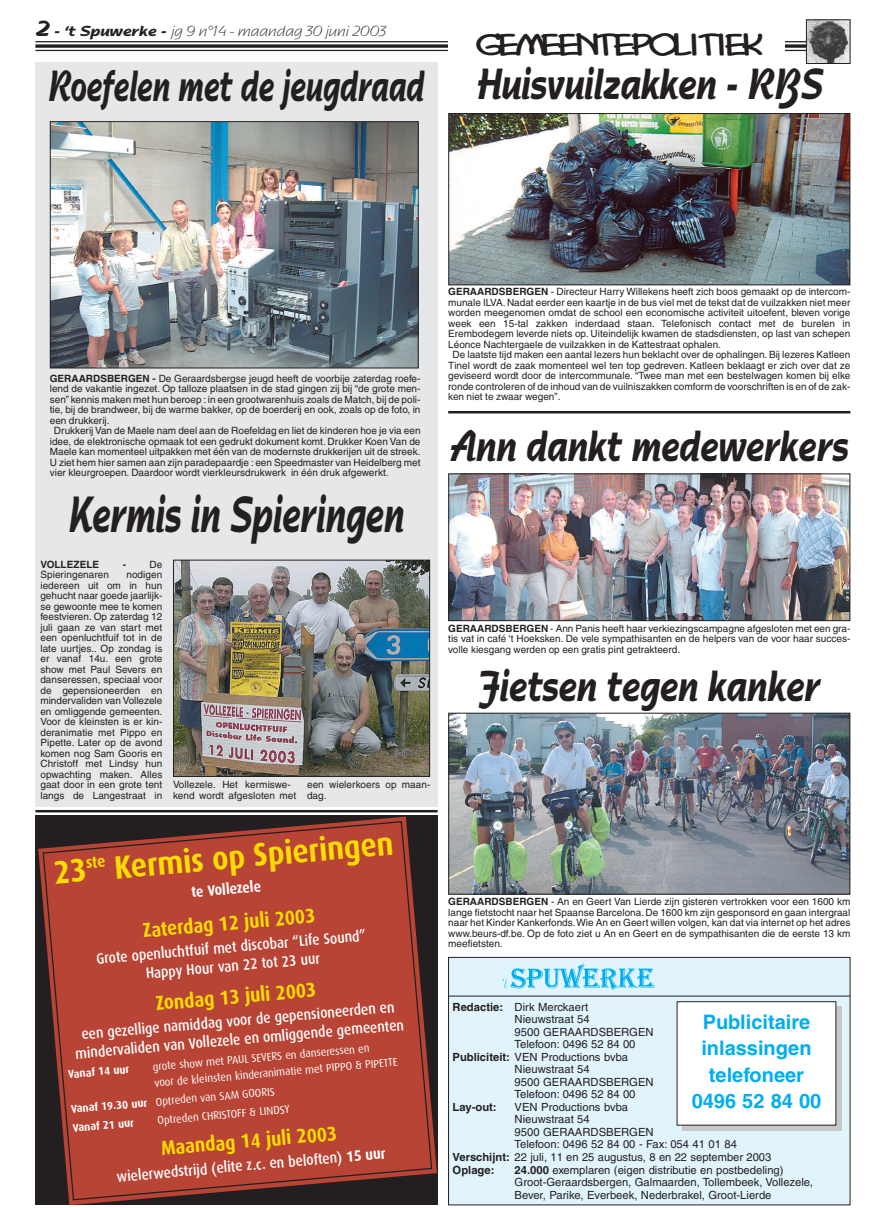
<style>
.page{position:relative;width:885px;height:1208px;background:#fff}
.page>*{position:absolute;margin:0;border:0;box-sizing:border-box;transform-origin:0 0}
.t1{font:700 52.5px "Nadianne";color:#231f20;scale:.6 1}
.t2{font:700 45px "Nadianne";color:#231f20;scale:.7 1}
.t3{font:700 45px "Nadianne";color:#231f20;scale:.6 1}
.t4{font:700 32.5px "Dax";color:#ffdc01;scale:.9 1}
.t5{font:30px "Cosmic";letter-spacing:-.06em;color:#231f20;scale:1.5 1}
.t6{font:700 20px "Dax";color:#ffdc01;scale:.9 1}
.t7{font:700 20px/26.2px "Helvetica";color:#00aeef;text-align:center}
.t8{font:500 15px/18.8px "Dax";color:#fff;text-align:center;scale:.9 1}
.t9{font:15px "Nadianne";color:#231f20}
.t10{font:700 15px "Dax";color:#fff;scale:.9 1}
.t11{font:11.25px/12.5px "Helvetica";color:#231f20}
.t12{font:11.25px/16.2px "Dax";color:#fff;scale:.95 1}
.t13{font:700 11.25px/18.8px "Dax";color:#fff;scale:.95 1}
.t14{font:700 11.25px "Helvetica";color:#231f20}
.t15{font:10px/10.5px "Helvetica";color:#231f20;text-align:justify}
.t16{font:700 10px "Helvetica";letter-spacing:.005em;color:#231f20}
.s1{font-weight:700;font-size:22.5px}
.s2{font-weight:700}
.s3{font-weight:400}
</style>
<div class="page">
<hr style="left:35px;top:41px;width:815px;height:1px;background:#231f20">
<svg style="left:35px;top:44px;width:771px;height:4px;background:#474444"></svg>
<hr style="left:35px;top:50px;width:815px;height:1px;background:#231f20">
<img style="left:808px;top:21px;width:40px;height:41px">
<div style="left:806px;top:19px;width:44px;height:45px;border:1px solid #231f20"></div>
<div style="left:448px;top:27px;width:337px;height:37px;background:#fff"></div>
<div style="left:449px;top:957px;width:401px;height:247px;background:#e1f4fc"></div>
<div style="left:448px;top:957px;width:402px;height:248px;border:1px solid #231f20"></div>
<svg style="left:682px;top:1006px;width:160px;height:124px;background:#b6b7b9"></svg>
<img style="left:501px;top:963px;width:155px;height:34px">
<hr style="left:448px;top:995px;width:402px;height:1px;background:#231f20">
<div style="left:677px;top:1001px;width:159px;height:124px;background:#fff"></div>
<div style="left:35px;top:62px;width:403px;height:744px;background:#e6e7e9"></div>
<img style="left:52px;top:123px;width:365px;height:243px">
<div style="left:50px;top:121px;width:369px;height:247px;border:1px solid #231f20"></div>
<img style="left:450px;top:115px;width:398px;height:168px">
<div style="left:448px;top:113px;width:402px;height:172px;border:1px solid #231f20"></div>
<img style="left:175px;top:561px;width:253px;height:214px">
<div style="left:173px;top:559px;width:257px;height:218px;border:1px solid #231f20"></div>
<hr style="left:35px;top:810px;width:403px;height:2px;background:#231f20">
<div style="left:38px;top:816px;width:399px;height:389px;background:#231f20"></div>
<svg style="left:42px;top:820px;width:391px;height:381px;background:#a43f32"></svg>
<hr style="left:448px;top:411px;width:402px;height:2px;background:#231f20">
<img style="left:450px;top:714px;width:398px;height:178px">
<div style="left:448px;top:712px;width:402px;height:182px;border:1px solid #231f20"></div>
<img style="left:450px;top:475px;width:398px;height:144px">
<div style="left:448px;top:473px;width:402px;height:148px;border:1px solid #231f20"></div>
<h3 class="t9" style="left:36px;top:23px;width:352px"><span class="s1">2</span> <span class="s2">- ‘t Spuwerke -</span> jg 9 n°14 - maandag 30 juni 2003</h3>
<h2 class="t3" style="left:48px;top:71px;width:629px">Roefelen met de jeugdraad</h2>
<h3 class="t5" style="left:473px;top:27px;width:192px">GEMEENTEPOLITIEK</h3>
<h2 class="t2" style="left:476px;top:69px;width:497px">Huisvuilzakken - RBS</h2>
<p class="t15" style="left:50px;top:374px;width:372px"><span class="s2">GERAARDSBERGEN -</span> De Geraardsbergse jeugd heeft de voorbije zaterdag roefe-</p>
<p class="t15" style="left:50px;top:384px;width:372px">lend de vakantie ingezet. Op talloze plaatsen in de stad gingen zij bij “de grote men-</p>
<p class="t15" style="left:50px;top:395px;width:372px">sen” kennis maken met hun beroep : in een grootwarenhuis zoals de Match, bij de poli-</p>
<p class="t15" style="left:50px;top:405px;width:372px">tie, bij de brandweer, bij de warme bakker, op de boerderij en ook, zoals op de foto, in</p>
<p class="t15" style="left:50px;top:416px;width:61px">een drukkerij.</p>
<p class="t15" style="left:54px;top:426px;width:368px">Drukkerij Van de Maele nam deel aan de Roefeldag en liet de kinderen hoe je via een</p>
<p class="t15" style="left:50px;top:437px;width:372px">idee, de elektronische opmaak tot een gedrukt dokument komt. Drukker Koen Van de</p>
<p class="t15" style="left:50px;top:447px;width:372px">Maele kan momenteel uitpakken met één van de modernste drukkerijen uit de streek.</p>
<p class="t15" style="left:50px;top:458px;width:372px">U ziet hem hier samen aan zijn paradepaardje : een Speedmaster van Heidelberg met</p>
<p class="t15" style="left:50px;top:468px;width:340px">vier kleurgroepen. Daardoor wordt vierkleursdrukwerk in één druk afgewerkt.</p>
<h1 class="t1" style="left:68px;top:496px;width:561px">Kermis in Spieringen</h1>
<p class="t16" style="left:40px;top:560px;width:60px">VOLLEZELE</p>
<p class="t15" style="left:123px;top:560px;width:41px"><span class="s2">-</span> De</p>
<p class="t15" style="left:40px;top:570px;width:70px">Spieringenaren</p>
<p class="t15" style="left:40px;top:570px;width:123px;text-indent:86px">nodigen iedereen uit om in hun gehucht naar goede jaarlijk&shy;se gewoonte mee te komen feestvieren. Op zaterdag 12 juli gaan ze van start met een openluchtfuif tot in de late uurtjes.. Op zondag is er vanaf 14u. een grote show met Paul Severs en danseressen, speciaal voor de gepensioneerden en mindervaliden van Vollezele en omliggende gemeenten.<br>Voor de kleinsten is er kin&shy;deranimatie met Pippo en Pipette. Later op de avond komen nog Sam Gooris en Christoff met Lindsy hun opwachting maken. Alles gaat door in een grote tent langs de Langestraat in</p>
<h3 class="t4" style="left:52px;top:858px;width:380px;rotate:-5deg">23<sup>ste</sup> Kermis op Spieringen</h3>
<h3 class="t10" style="left:191px;top:885px;width:79px;rotate:-5deg">te Vollezele</h3>
<h3 class="t6" style="left:142px;top:921px;width:194px;rotate:-5deg">Zaterdag 12 juli 2003</h3>
<p class="t15" style="left:173px;top:780px;width:125px">Vollezele. Het kermiswe&shy;kend wordt afgesloten met</p>
<p class="t15" style="left:307px;top:780px;width:125px">een wielerkoers op maan&shy;dag.</p>
<h3 class="t8" style="left:96px;top:950px;width:302px;rotate:-5deg">Grote openluchtfuif met discobar “Life Sound”<br>Happy Hour van 22 tot 23 uur</h3>
<h3 class="t6" style="left:155px;top:994px;width:180px;rotate:-5deg">Zondag 13 juli 2003</h3>
<h3 class="t8" style="left:73px;top:1026px;width:368px;rotate:-5deg">een gezellige namiddag voor de gepensioneerden en mindervaliden van Vollezele en omliggende gemeenten</h3>
<p class="t13" style="left:67px;top:1065px;width:66px;rotate:-5deg">Vanaf 14 uur</p>
<p class="t12" style="left:152px;top:1059px;width:258px;rotate:-5deg">grote show met PAUL SEVERS en danseressen en<br>voor de kleinsten kinderanimatie met PIPPO &amp; PIPETTE</p>
<p class="t13" style="left:71px;top:1100px;width:217px;rotate:-5deg">Vanaf 19.30 uur <span class="s3">Optreden van SAM GOORIS<br></span>Vanaf 21 uur</p>
<p class="t12" style="left:157px;top:1113px;width:141px;rotate:-5deg">Optreden CHRISTOFF &amp; LINDSY</p>
<h3 class="t6" style="left:160px;top:1139px;width:198px;rotate:-5deg">Maandag 14 juli 2003</h3>
<h3 class="t8" style="left:116px;top:1168px;width:301px;rotate:-5deg">wielerwedstrijd (elite z.c. en beloften) <span class="s2">15 uur</span></h3>
<p class="t15" style="left:448px;top:287px;width:404px"><span class="s2">GERAARDSBERGEN</span> - Directeur Harry Willekens heeft zich boos gemaakt op de intercom-</p>
<p class="t15" style="left:448px;top:298px;width:404px">munale ILVA. Nadat eerder een kaartje in de bus viel met de tekst dat de vuilzakken niet meer</p>
<p class="t15" style="left:448px;top:308px;width:404px">worden meegenomen omdat de school een economische activiteit uitoefent, bleven vorige</p>
<p class="t15" style="left:448px;top:319px;width:404px">week een 15-tal zakken inderdaad staan. Telefonisch contact met de burelen in</p>
<p class="t15" style="left:448px;top:329px;width:404px">Erembodegem leverde niets op. Uiteindelijk kwamen de stadsdiensten, op last van schepen</p>
<p class="t15" style="left:448px;top:340px;width:274px">Léonce Nachtergaele de vuilzakken in de Kattestraat ophalen.</p>
<p class="t15" style="left:453px;top:350px;width:399px">De laatste tijd maken een aantal lezers hun beklacht over de ophalingen. Bij lezeres Katleen</p>
<p class="t15" style="left:448px;top:361px;width:404px">Tinel wordt de zaak momenteel wel ten top gedreven. Katleen beklaagt er zich over dat ze</p>
<p class="t15" style="left:448px;top:371px;width:404px">geviseerd wordt door de intercommunale. “Twee man met een bestelwagen komen bij elke</p>
<p class="t15" style="left:448px;top:382px;width:404px">ronde controleren of de inhoud van de vuilniszakken comform de voorschriften is en of de zak-</p>
<p class="t15" style="left:448px;top:392px;width:114px">ken niet te zwaar wegen”.</p>
<h2 class="t2" style="left:450px;top:431px;width:572px">Ann dankt medewerkers</h2>
<p class="t15" style="left:448px;top:624px;width:404px"><span class="s2">GERAARDSBERGEN</span> - Ann Panis heeft haar verkiezingscampagne afgesloten met een gra&shy;tis vat in café ‘t Hoeksken. De vele sympathisanten en de helpers van de voor haar succes&shy;volle kiesgang werden op een gratis pint getrakteerd.</p>
<h2 class="t2" style="left:478px;top:670px;width:490px">Fietsen tegen kanker</h2>
<p class="t15" style="left:448px;top:897px;width:404px"><span class="s2">GERAARDSBERGEN</span> - An en Geert Van Lierde zijn gisteren vertrokken voor een 1600 km lange fietstocht naar het Spaanse Barcelona. De 1600 km zijn gesponsord en gaan intergraal naar het Kinder Kankerfonds.Wie An en Geert willen volgen, kan dat via internet op het adres www.beurs-df.be. Op de foto ziet u An en Geert en de sympathisanten die de eerste 13 km meefietsten.</p>
<p class="t11" style="left:453px;top:1001px;width:137px"><span class="s2">Redactie:</span> Dirk Merckaert</p>
<p class="t11" style="left:515px;top:1014px;width:77px">Nieuwstraat 54</p>
<p class="t11" style="left:515px;top:1026px;width:141px">9500 GERAARDSBERGEN</p>
<p class="t11" style="left:515px;top:1039px;width:122px">Telefoon: 0496 52 84 00</p>
<p class="t11" style="left:453px;top:1051px;width:177px"><span class="s2">Publiciteit:</span> VEN Productions bvba</p>
<p class="t11" style="left:515px;top:1064px;width:77px">Nieuwstraat 54</p>
<p class="t11" style="left:515px;top:1076px;width:141px">9500 GERAARDSBERGEN</p>
<p class="t11" style="left:515px;top:1089px;width:122px">Telefoon: 0496 52 84 00</p>
<p class="t14" style="left:453px;top:1102px;width:46px">Lay-out:</p>
<p class="t11" style="left:515px;top:1101px;width:115px">VEN Productions bvba</p>
<p class="t11" style="left:515px;top:1114px;width:77px">Nieuwstraat 54</p>
<p class="t11" style="left:515px;top:1126px;width:141px">9500 GERAARDSBERGEN</p>
<p class="t11" style="left:515px;top:1139px;width:224px">Telefoon: 0496 52 84 00 - Fax: 054 41 01 84</p>
<p class="t11" style="left:453px;top:1151px;width:320px"><span class="s2">Verschijnt:</span> 22 juli, 11 en 25 augustus, 8 en 22 september 2003</p>
<p class="t14" style="left:453px;top:1165px;width:43px">Oplage:</p>
<p class="t11" style="left:515px;top:1164px;width:300px"><span class="s2">24.000</span> exemplaren (eigen distributie en postbedeling)<br>Groot-Geraardsbergen, Galmaarden, Tollembeek, Vollezele,<br>Bever, Parike, Everbeek, Nederbrakel, Groot-Lierde</p>
<h3 class="t7" style="left:692px;top:1010px;width:131px">Publicitaire inlassingen telefoneer<br>0496 52 84 00</h3>
</div>
